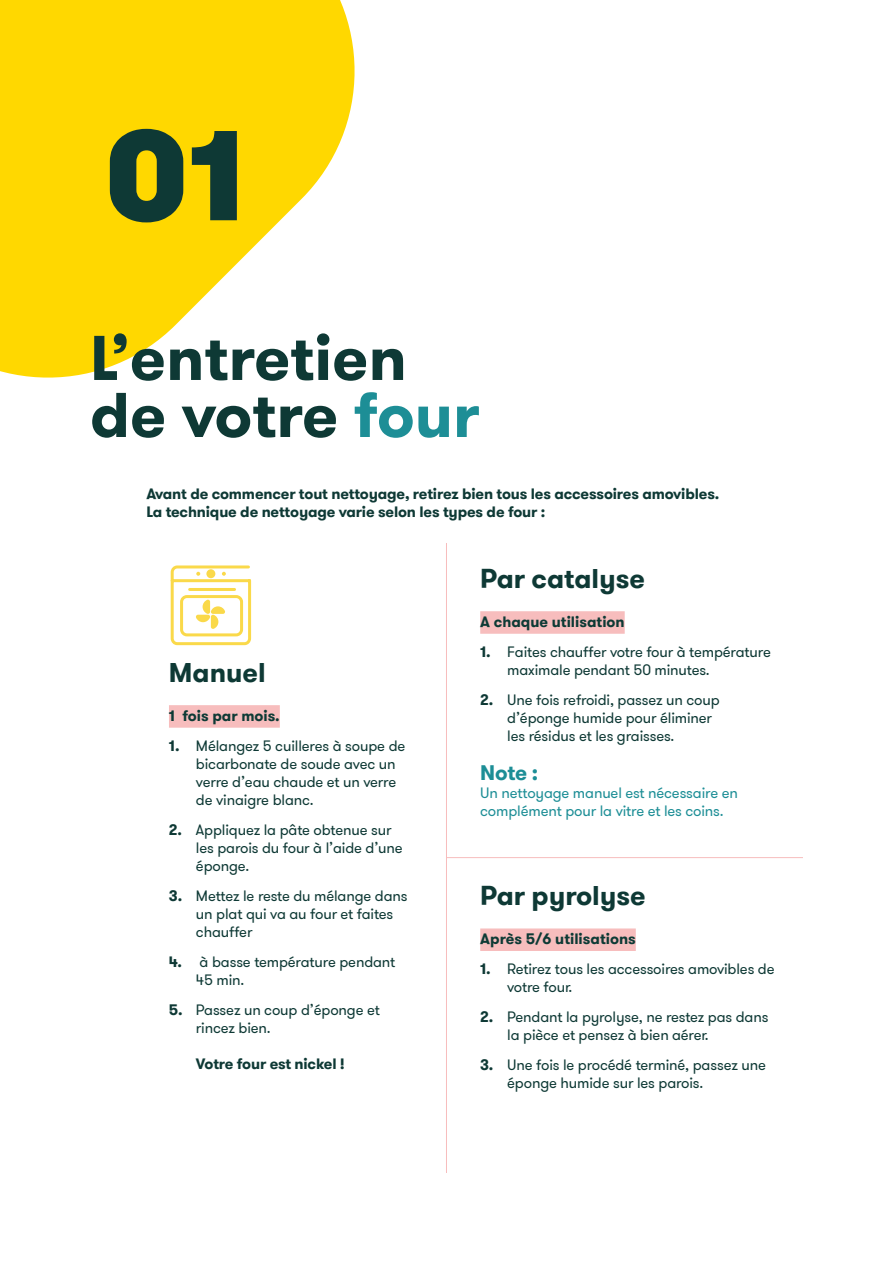
<style>
.page{position:relative;width:893px;height:1263px;background:#fff}
.page>*{position:absolute;margin:0;border:0;box-sizing:border-box;transform-origin:0 0}
.t1{font:900 127.5px "GT Walsheim Pro";color:#0e3935}
.t2{font:700 63px/57px "GT Walsheim Pro";color:#0e3935}
.t3{font:700 27px "GT Walsheim Pro";color:#0e3935}
.t4{font:700 21px "GT Walsheim Pro";color:#1d8e96}
.t5{font:15px/18px "GT Walsheim Pro";letter-spacing:-.01em;color:#0e3935}
.t6{font:700 15px/18px "GT Walsheim Pro";letter-spacing:-.01em;color:#0e3935}
.t7{font:15px/18px "GT Walsheim Pro";letter-spacing:-.01em;color:#1d8e96}
.t8{font:700 15px "GT Walsheim Pro";color:#0d3a35}
.s1{color:#1d8e96}
.s2{font-weight:700}
</style>
<div class="page">
<div style="left:169px;top:705px;width:111px;height:23px;background:#f7bdbd"></div>
<div style="left:480px;top:928px;width:156px;height:23px;background:#f7bdbd"></div>
<div style="left:480px;top:611px;width:145px;height:23px;background:#f7bdbd"></div>
<svg style="left:0;top:0;width:355px;height:378px"></svg>
<hr style="left:446px;top:543px;width:1px;height:630px;background:#f7bdbd">
<hr style="left:446px;top:857px;width:357px;height:1px;background:#f7bdbd">
<svg style="left:170px;top:565px;width:82px;height:81px"></svg>
<hr style="left:190px;top:588px;width:45px;height:3px;background:#fad94a">
<h1 class="t1" style="left:105px;top:89px;width:141px">01</h1>
<h2 class="t2" style="left:90px;top:330px;width:391px">L’entretien de votre <span class="s1">four</span></h2>
<p class="t6" style="left:146px;top:485px;width:574px">Avant de commencer tout nettoyage, retirez bien tous les accessoires amovibles.<br>La technique de nettoyage varie selon les types de four :</p>
<h3 class="t3" style="left:169px;top:655px;width:98px">Manuel</h3>
<p class="t8" style="left:169px;top:706px;width:112px">1 fois par mois.</p>
<p class="t5" style="left:196px;top:737px;width:211px;text-indent:-27px"><span class="s2">1.</span> Mélangez 5 cuilleres à soupe de bicarbonate de soude avec un verre d’eau chaude et un verre de vinaigre blanc.</p>
<p class="t5" style="left:196px;top:821px;width:208px;text-indent:-27px"><span class="s2">2.</span> Appliquez la pâte obtenue sur les parois du four à l’aide d’une éponge.</p>
<p class="t5" style="left:196px;top:887px;width:213px;text-indent:-27px"><span class="s2">3.</span> Mettez le reste du mélange dans un plat qui va au four et faites chauffer</p>
<p class="t5" style="left:196px;top:953px;width:201px;text-indent:-27px"><span class="s2">4.</span> à basse température pendant<br>45 min.</p>
<p class="t5" style="left:196px;top:1001px;width:185px;text-indent:-27px"><span class="s2">5.</span> Passez un coup d’éponge et rincez bien.</p>
<p class="t6" style="left:196px;top:1055px;width:151px">Votre four est nickel !</p>
<h3 class="t3" style="left:480px;top:561px;width:166px">Par catalyse</h3>
<p class="t8" style="left:480px;top:612px;width:146px">A chaque utilisation</p>
<p class="t5" style="left:507px;top:643px;width:265px;text-indent:-27px"><span class="s2">1.</span> Faites chauffer votre four à température maximale pendant 50 minutes.</p>
<p class="t5" style="left:507px;top:691px;width:214px;text-indent:-27px"><span class="s2">2.</span> Une fois refroidi, passez un coup d’éponge humide pour éliminer les résidus et les graisses.</p>
<h3 class="t4" style="left:480px;top:759px;width:59px">Note :</h3>
<p class="t7" style="left:480px;top:784px;width:259px">Un nettoyage manuel est nécessaire en complément pour la vitre et les coins.</p>
<h3 class="t3" style="left:480px;top:878px;width:167px">Par pyrolyse</h3>
<p class="t8" style="left:480px;top:929px;width:157px">Après 5/6 utilisations</p>
<p class="t5" style="left:507px;top:960px;width:269px;text-indent:-27px"><span class="s2">1.</span> Retirez tous les accessoires amovibles de votre four.</p>
<p class="t5" style="left:507px;top:1008px;width:263px;text-indent:-27px"><span class="s2">2.</span> Pendant la pyrolyse, ne restez pas dans la pièce et pensez à bien aérer.</p>
<p class="t5" style="left:507px;top:1056px;width:260px;text-indent:-27px"><span class="s2">3.</span> Une fois le procédé terminé, passez une éponge humide sur les parois.</p>
</div>
